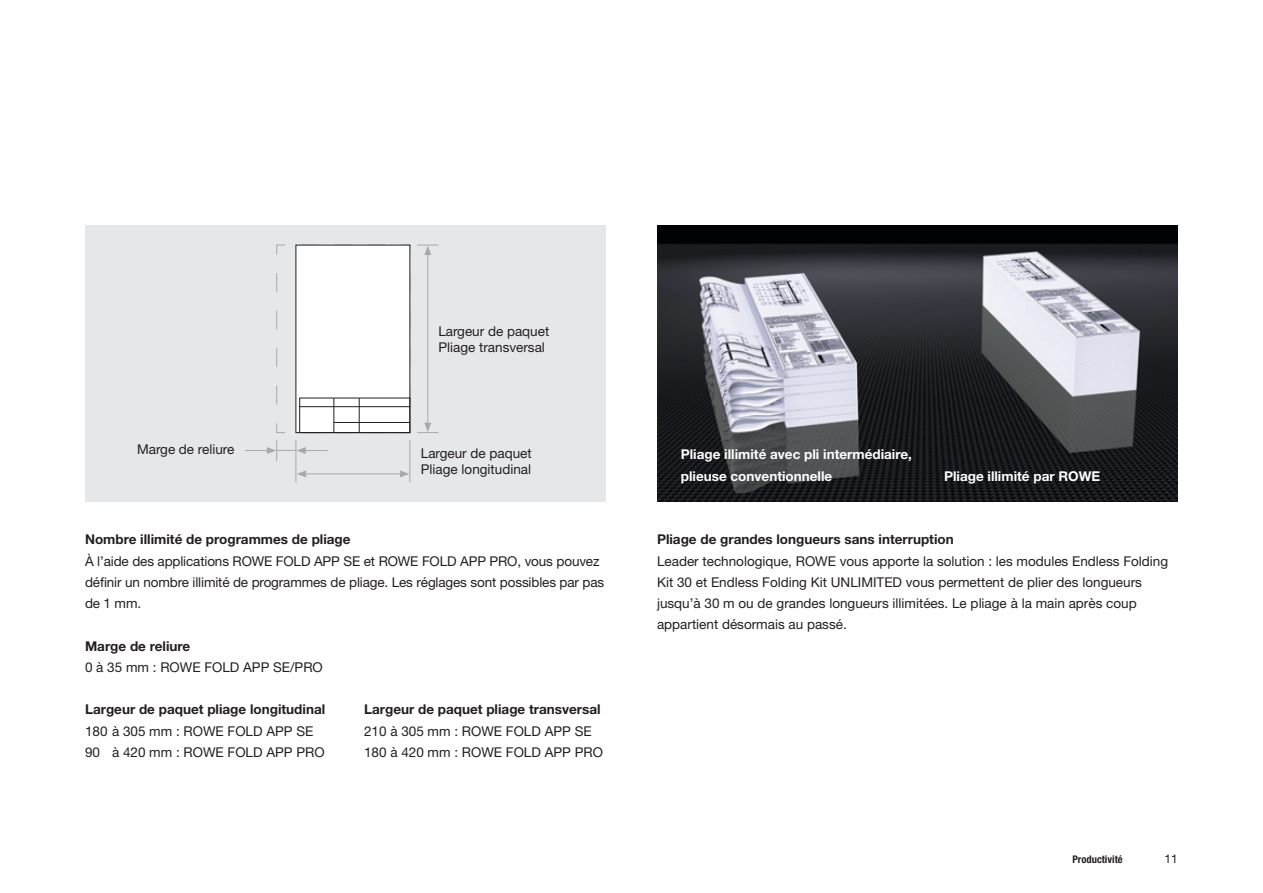
<style>
.page{position:relative;width:1263px;height:893px;background:#fff}
.page>*{position:absolute;margin:0;border:0;box-sizing:border-box;transform-origin:0 0}
.t1{font:13.5px/21.3px "Helvetica Neue";color:#231f20}
.t2{font:700 13.5px "Helvetica Neue";color:#231f20}
.t3{font:700 13.5px/21.3px "Helvetica Neue";color:#fff}
.t4{font:12px "Helvetica Neue";color:#231f20}
.t5{font:700 condensed 10.5px "Helvetica Neue";color:#231f20}
</style>
<div class="page">
<img style="left:657px;top:225px;width:521px;height:277px">
<div style="left:85px;top:225px;width:521px;height:277px;background:#e6e7e9"></div>
<svg style="left:276px;top:244px;width:135px;height:189px"></svg>
<hr style="left:295px;top:440px;width:1px;height:42px;background:#a8a9ad">
<hr style="left:409px;top:440px;width:1px;height:42px;background:#a8a9ad">
<hr style="left:427px;top:253px;width:1px;height:172px;background:#a8a9ad">
<svg style="left:417px;top:245px;width:21px;height:10px"></svg>
<svg style="left:417px;top:423px;width:21px;height:10px"></svg>
<hr style="left:304px;top:474px;width:98px;height:1px;background:#a8a9ad">
<svg style="left:297px;top:470px;width:9px;height:7px"></svg>
<svg style="left:400px;top:470px;width:9px;height:7px"></svg>
<svg style="left:245px;top:440px;width:83px;height:21px"></svg>
<div style="left:296px;top:245px;width:114px;height:188px;background:#fff"></div>
<div style="left:299px;top:398px;width:111px;height:35px;border:1px solid #231f20"></div>
<hr style="left:333px;top:398px;width:1px;height:35px;background:#231f20">
<hr style="left:359px;top:398px;width:1px;height:35px;background:#231f20">
<hr style="left:299px;top:406px;width:111px;height:1px;background:#231f20">
<hr style="left:334px;top:422px;width:76px;height:1px;background:#231f20">
<p class="t1" style="left:438px;top:323px;width:112px;line-height:16.2px">Largeur de paquet<br>Pliage transversal</p>
<p class="t1" style="left:137px;top:438px;width:99px">Marge de reliure</p>
<p class="t1" style="left:421px;top:445px;width:112px;line-height:16.2px">Largeur de paquet<br>Pliage longitudinal</p>
<p class="t3" style="left:681px;top:443px;width:233px">Pliage illimité avec pli intermédiaire, plieuse conventionnelle</p>
<p class="t3" style="left:944px;top:465px;width:158px">Pliage illimité par ROWE</p>
<p class="t2" style="left:85px;top:531px;width:267px">Nombre illimité de programmes de pliage</p>
<p class="t1" style="left:85px;top:550px;width:521px">À l’aide des applications ROWE FOLD APP SE et ROWE FOLD APP PRO, vous pouvez définir un nombre illimité de programmes de pliage. Les réglages sont possibles par pas de 1 mm.</p>
<p class="t2" style="left:85px;top:637px;width:107px">Marge de reliure</p>
<p class="t1" style="left:85px;top:656px;width:239px">0 à 35 mm : ROWE FOLD APP SE/PRO</p>
<p class="t2" style="left:85px;top:701px;width:242px">Largeur de paquet pliage longitudinal</p>
<p class="t2" style="left:364px;top:701px;width:238px">Largeur de paquet pliage transversal</p>
<p class="t1" style="left:85px;top:720px;width:230px">180 à 305 mm : ROWE FOLD APP SE</p>
<p class="t1" style="left:364px;top:720px;width:229px">210 à 305 mm : ROWE FOLD APP SE</p>
<p class="t1" style="left:85px;top:741px;width:241px">90 à 420 mm : ROWE FOLD APP PRO</p>
<p class="t1" style="left:364px;top:741px;width:240px">180 à 420 mm : ROWE FOLD APP PRO</p>
<p class="t2" style="left:657px;top:531px;width:298px">Pliage de grandes longueurs sans interruption</p>
<p class="t1" style="left:657px;top:550px;width:513px">Leader technologique, ROWE vous apporte la solution : les modules Endless Folding Kit 30 et Endless Folding Kit UNLIMITED vous permettent de plier des longueurs jusqu’à 30 m ou de grandes longueurs illimitées. Le pliage à la main après coup appartient désormais au passé.</p>
<p class="t5" style="left:1072px;top:853px;width:52px">Productivité</p>
<p class="t4" style="left:1164px;top:852px;width:15px">11</p>
</div>
